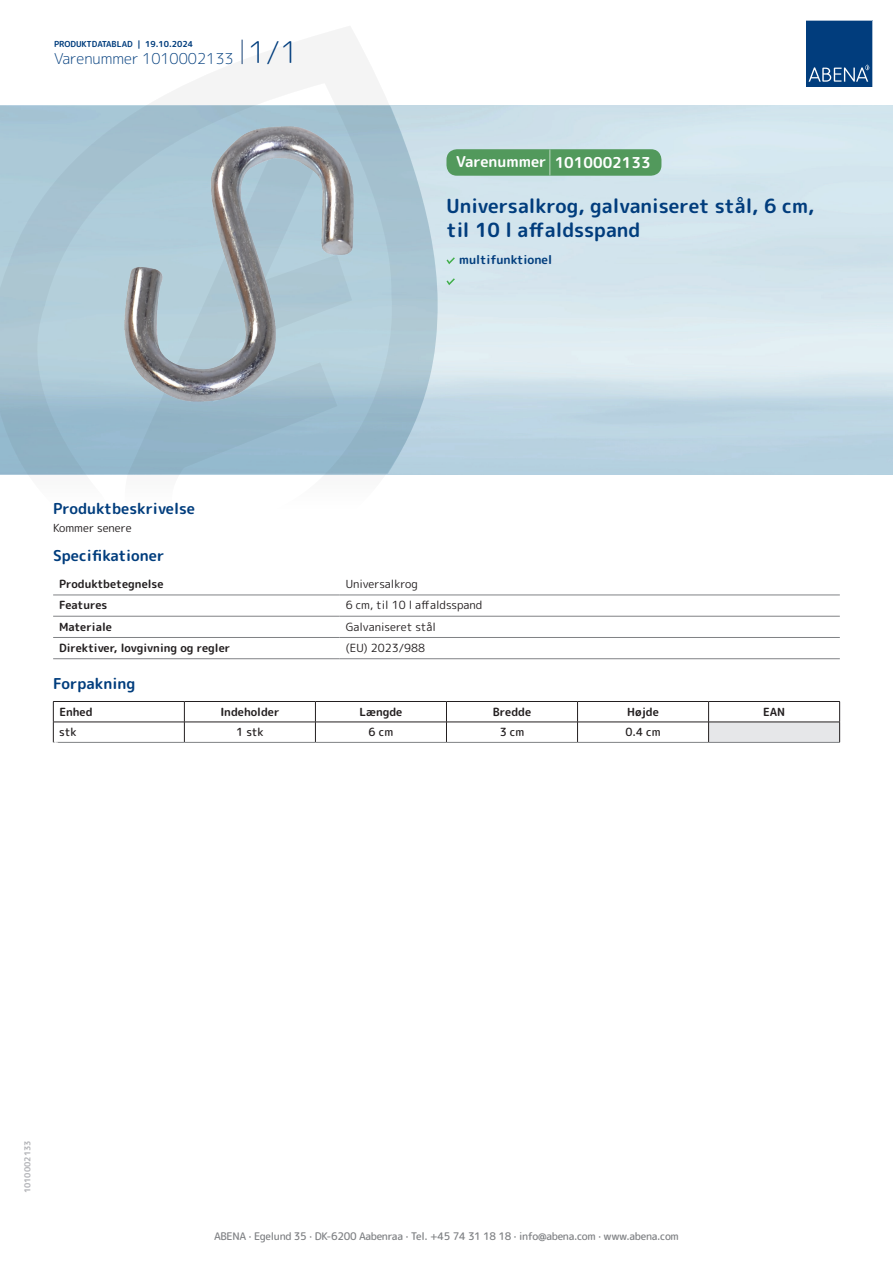
<style>
.page{position:relative;width:893px;height:1263px;background:#fff}
.page>*{position:absolute;margin:0;border:0;box-sizing:border-box;transform-origin:0 0}
.t1{font:700 19.5px/24px "Rounded Mplus 1 c";color:#013d7d}
.t2{font:700 15px "Rounded Mplus 1 c";color:#013d7d}
.t3{font:300 15px "Rounded Mplus 1 c";color:#013d7d}
.t4{font:700 15px "Rounded Mplus 1 c";color:#fff}
.t5{font:700 12px "Rounded Mplus 1 c";color:#013d7d}
.t6{font:700 11.25px "Rounded Mplus 1 c";color:#231f20}
.t7{font:11.25px "Rounded Mplus 1 c";color:#231f20}
.t8{font:500 11.25px "Rounded Mplus 1 c";color:#231f20}
.t9{font:500 10.5px "Rounded Mplus 1 c";letter-spacing:-.03em;color:#808285}
.t10{font:700 10.5px "Rounded Mplus 1 c";color:#fff}
.t11{font:700 8.25px "Rounded Mplus 1 c";color:#013d7d}
.t12{font:700 8.25px "Rounded Mplus 1 c";color:#b2b3b7}
.s1{font-size:30px}
.s2{font-size:25.5px}
</style>
<div class="page">
<svg style="left:0;top:26px;width:439px;height:569px"></svg>
<svg style="left:0;top:106px;width:438px;height:368px;background:#a5c3d2"></svg>
<svg style="left:242px;top:40px;width:1px;height:24px"></svg>
<svg style="left:806px;top:20px;width:67px;height:67px;background:#144b86"></svg>
<img style="left:124px;top:127px;width:230px;height:275px">
<hr style="left:53px;top:595px;width:287px;height:1px;background:#808285">
<hr style="left:340px;top:595px;width:500px;height:1px;background:#808285">
<hr style="left:53px;top:616px;width:287px;height:1px;background:#808285">
<hr style="left:340px;top:616px;width:500px;height:1px;background:#808285">
<hr style="left:53px;top:637px;width:287px;height:1px;background:#808285">
<hr style="left:340px;top:637px;width:500px;height:1px;background:#808285">
<hr style="left:53px;top:658px;width:287px;height:1px;background:#808285">
<hr style="left:340px;top:658px;width:500px;height:1px;background:#808285">
<div style="left:709px;top:722px;width:131px;height:20px;background:#e6e7e9"></div>
<hr style="left:53px;top:701px;width:131px;height:1px;background:#231f20">
<hr style="left:184px;top:701px;width:131px;height:1px;background:#231f20">
<hr style="left:315px;top:701px;width:131px;height:1px;background:#231f20">
<hr style="left:446px;top:701px;width:131px;height:1px;background:#231f20">
<hr style="left:577px;top:701px;width:132px;height:1px;background:#231f20">
<hr style="left:709px;top:701px;width:131px;height:1px;background:#231f20">
<hr style="left:53px;top:722px;width:131px;height:1px;background:#231f20">
<svg style="left:53px;top:702px;width:1px;height:40px"></svg>
<hr style="left:184px;top:722px;width:131px;height:1px;background:#231f20">
<svg style="left:184px;top:702px;width:1px;height:40px"></svg>
<hr style="left:315px;top:722px;width:131px;height:1px;background:#231f20">
<svg style="left:315px;top:702px;width:1px;height:40px"></svg>
<hr style="left:446px;top:722px;width:131px;height:1px;background:#231f20">
<svg style="left:446px;top:702px;width:1px;height:40px"></svg>
<hr style="left:577px;top:722px;width:132px;height:1px;background:#231f20">
<svg style="left:577px;top:702px;width:1px;height:40px"></svg>
<hr style="left:709px;top:722px;width:131px;height:1px;background:#231f20">
<svg style="left:708px;top:702px;width:1px;height:40px"></svg>
<svg style="left:839px;top:702px;width:1px;height:40px"></svg>
<hr style="left:53px;top:742px;width:131px;height:1px;background:#808285">
<hr style="left:184px;top:742px;width:131px;height:1px;background:#808285">
<hr style="left:315px;top:742px;width:131px;height:1px;background:#808285">
<hr style="left:446px;top:742px;width:131px;height:1px;background:#808285">
<hr style="left:577px;top:742px;width:132px;height:1px;background:#808285">
<hr style="left:709px;top:742px;width:131px;height:1px;background:#808285">
<svg style="left:446px;top:257px;width:9px;height:7px"></svg>
<svg style="left:446px;top:278px;width:9px;height:7px"></svg>
<div style="left:446px;top:149px;width:215px;height:27px;background:#52995c;border-radius:10px"></div>
<p class="t11" style="left:54px;top:38px;width:141px">PRODUKTDATABLAD | 19.10.2024</p>
<h2 class="t3" style="left:54px;top:48px;width:246px">Varenummer 1010002133 <span class="s1">1/1</span></h2>
<h2 class="t4" style="left:456px;top:152px;width:196px">Varenummer <span class="s2">|</span> 1010002133</h2>
<h1 class="t1" style="left:446px;top:194px;width:369px">Universalkrog, galvaniseret stål, 6 cm, til 10 l affaldsspand</h1>
<p class="t5" style="left:459px;top:251px;width:94px">multifunktionel</p>
<h2 class="t2" style="left:53px;top:498px;width:143px">Produktbeskrivelse</h2>
<p class="t7" style="left:53px;top:520px;width:80px">Kommer senere</p>
<h2 class="t2" style="left:53px;top:545px;width:113px">Specifikationer</h2>
<p class="t6" style="left:59px;top:576px;width:106px">Produktbetegnelse</p>
<p class="t7" style="left:346px;top:576px;width:74px">Universalkrog</p>
<p class="t6" style="left:59px;top:597px;width:50px">Features</p>
<p class="t7" style="left:346px;top:597px;width:138px">6 cm, til 10 l affaldsspand</p>
<p class="t6" style="left:59px;top:618px;width:54px">Materiale</p>
<p class="t7" style="left:346px;top:618px;width:92px">Galvaniseret stål</p>
<p class="t6" style="left:59px;top:640px;width:173px">Direktiver, lovgivning og regler</p>
<p class="t7" style="left:346px;top:640px;width:81px">(EU) 2023/988</p>
<h2 class="t2" style="left:53px;top:673px;width:84px">Forpakning</h2>
<p class="t6" style="left:59px;top:704px;width:35px">Enhed</p>
<p class="t6" style="left:220px;top:704px;width:61px">Indeholder</p>
<p class="t6" style="left:359px;top:704px;width:44px">Længde</p>
<p class="t6" style="left:493px;top:704px;width:40px">Bredde</p>
<p class="t6" style="left:627px;top:704px;width:33px">Højde</p>
<p class="t6" style="left:763px;top:704px;width:24px">EAN</p>
<p class="t8" style="left:59px;top:724px;width:19px">stk</p>
<p class="t8" style="left:236px;top:724px;width:29px">1 stk</p>
<p class="t8" style="left:369px;top:724px;width:26px">6 cm</p>
<p class="t8" style="left:500px;top:724px;width:26px">3 cm</p>
<p class="t8" style="left:625px;top:724px;width:37px">0.4 cm</p>
<p class="t10" style="left:53px;top:738px;width:7px">*</p>
<p class="t12" style="left:22px;top:1193px;width:54px;rotate:-90deg">1010002133</p>
<p class="t9" style="left:214px;top:1229px;width:466px">ABENA · Egelund 35 · DK-6200 Aabenraa · Tel. +45 74 31 18 18 · info@abena.com · www.abena.com</p>
</div>
